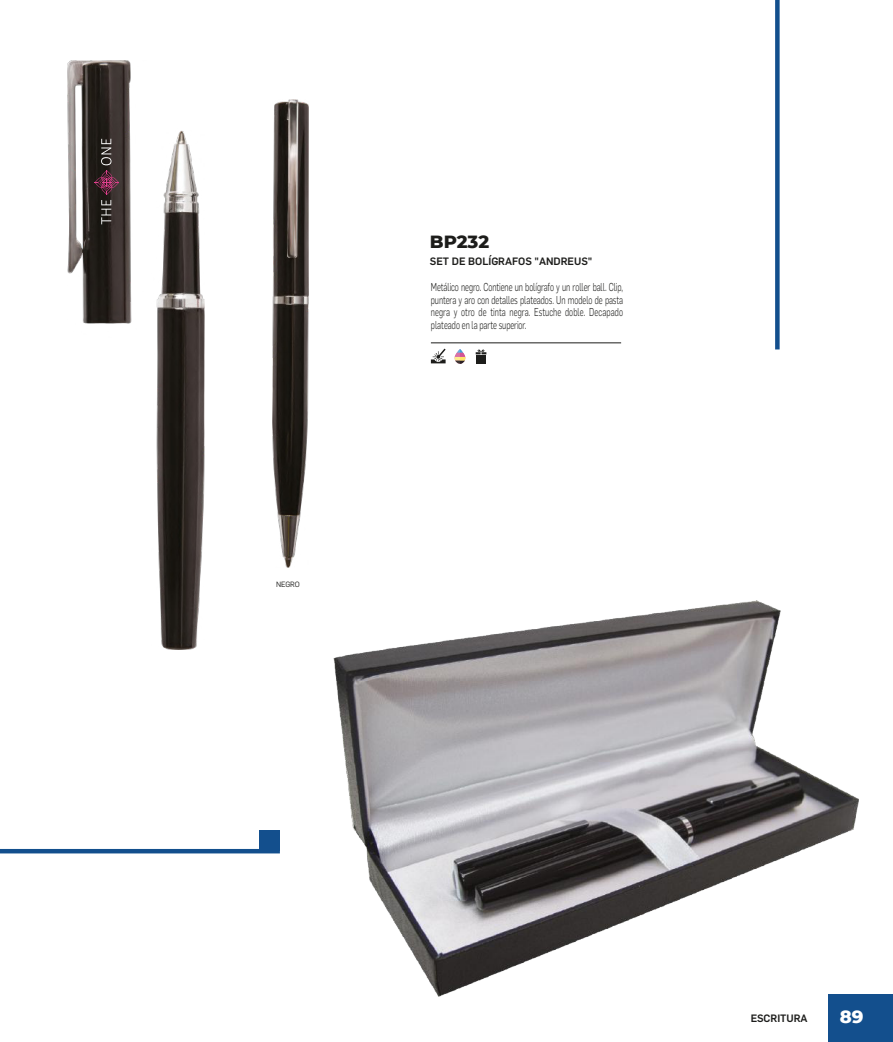
<style>
.page{position:relative;width:893px;height:1042px;background:#fff}
.page>*{position:absolute;margin:0;border:0;box-sizing:border-box;transform-origin:0 0}
.t1{font:800 18px "Montserrat";color:#1d1d1b}
.t2{font:800 18px "Montserrat";color:#fff}
.t3{font:300 11.25px/12.8px "Flama";color:#1d1d1b;text-align:justify;scale:.7 1}
.t4{font:500 10.5px "Flama";color:#1d1d1b}
.t5{font:7.5px "Flama";color:#1d1d1b}
</style>
<div class="page">
<hr style="left:0;top:849px;width:280px;height:4px;background:#134f8d">
<div style="left:259px;top:830px;width:21px;height:21px;background:#134f8d"></div>
<div style="left:775px;top:0;width:5px;height:349px;background:#134f8d"></div>
<img style="left:272px;top:100px;width:37px;height:468px">
<img style="left:67px;top:60px;width:138px;height:590px">
<img style="left:334px;top:601px;width:525px;height:395px">
<svg style="left:455px;top:349px;width:10px;height:15px"></svg>
<svg style="left:431px;top:349px;width:15px;height:14px"></svg>
<svg style="left:476px;top:349px;width:10px;height:5px"></svg>
<div style="left:476px;top:355px;width:5px;height:8px;background:#1d1d1b"></div>
<div style="left:481px;top:355px;width:5px;height:8px;background:#1d1d1b"></div>
<hr style="left:431px;top:342px;width:190px;height:1px;background:#1d1d1b">
<svg style="left:94px;top:139px;width:25px;height:85px;background:#423335"></svg>
<div style="left:828px;top:994px;width:65px;height:48px;background:#134f8d"></div>
<p class="t5" style="left:276px;top:580px;width:25px">NEGRO</p>
<h1 class="t1" style="left:430px;top:229px;width:61px">#$"'"</h1>
<p class="t4" style="left:430px;top:255px;width:164px">SET DE BOLÍGRAFOS "ANDREUS"</p>
<p class="t3" style="left:431px;top:280px;width:276px">Metálico negro. Contiene un bolígrafo y un roller ball. Clip, puntera y aro con detalles plateados. Un modelo de pasta negra y otro de tinta negra. Estuche doble. Decapado plateado en la parte superior.</p>
<p class="t4" style="left:751px;top:1012px;width:59px">ESCRITURA</p>
<h1 class="t2" style="left:840px;top:1003px;width:25px">+&amp;</h1>
</div>
